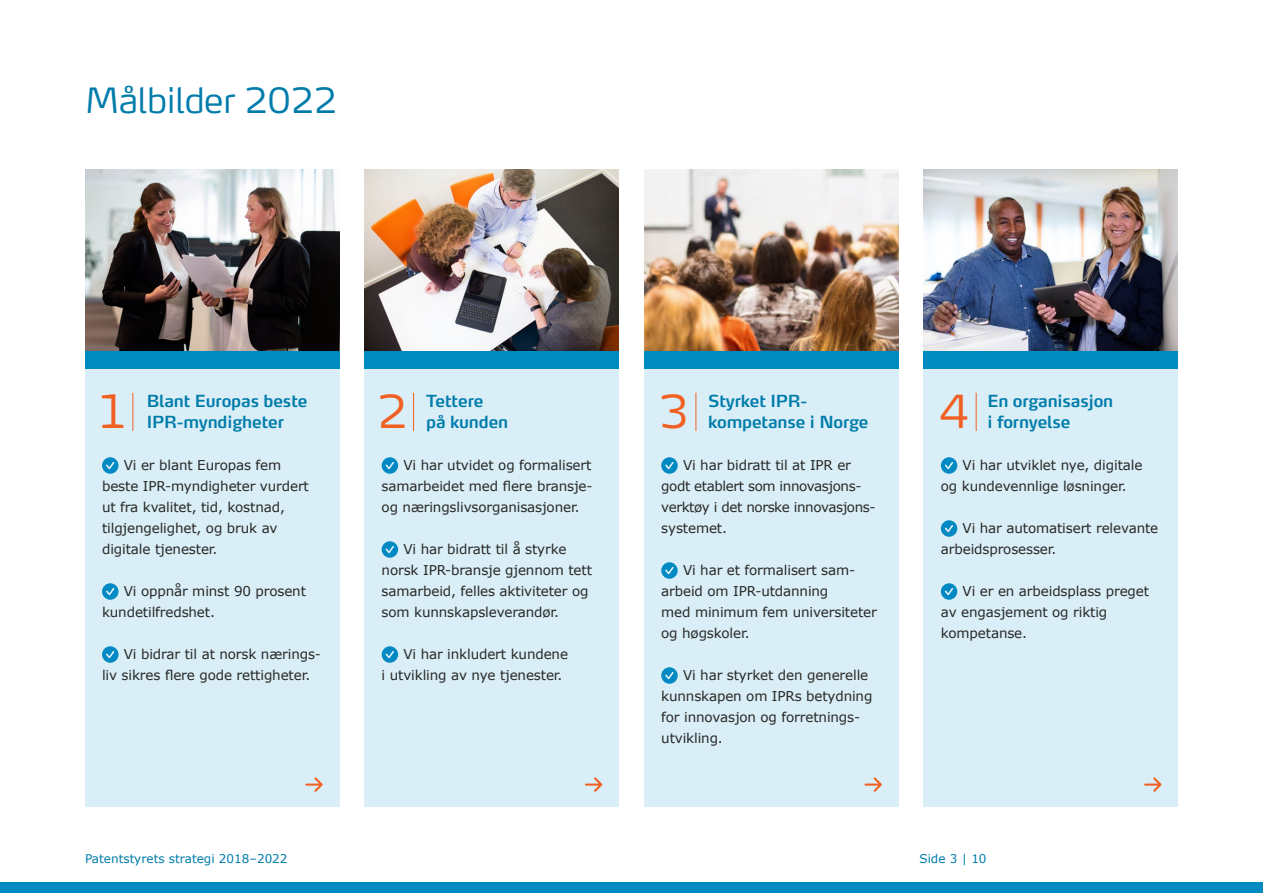
<style>
.page{position:relative;width:1263px;height:893px;background:#fff}
.page>*{position:absolute;margin:0;border:0;box-sizing:border-box;transform-origin:0 0}
.t1{font:45px "Max Patentstyret";color:#f16022}
.t2{font:34.5px "Max Patentstyret";letter-spacing:-.01em;color:#007cab}
.t3{font:700 16.5px/21px "Max Patentstyret";letter-spacing:-.01em;color:#007cab}
.t4{font:13.5px/21px "Verdana";letter-spacing:-.01em;color:#282827}
.t5{font:13.5px/21px "Verdana";letter-spacing:-.03em;color:#282827}
.t6{font:12px "Verdana";color:#007cab}
</style>
<div class="page">
<div style="left:0;top:882px;width:1263px;height:11px;background:#008bc0"></div>
<div style="left:85px;top:344px;width:254px;height:462px;background:#d9eef6"></div>
<div style="left:102px;top:457px;width:16px;height:17px;background:#0089c2;border-radius:50%"></div>
<svg style="left:106px;top:462px;width:8px;height:7px"></svg>
<div style="left:102px;top:583px;width:16px;height:17px;background:#0089c2;border-radius:50%"></div>
<svg style="left:106px;top:588px;width:8px;height:7px"></svg>
<div style="left:102px;top:646px;width:16px;height:17px;background:#0089c2;border-radius:50%"></div>
<svg style="left:106px;top:651px;width:8px;height:7px"></svg>
<svg style="left:305px;top:777px;width:18px;height:15px"></svg>
<div style="left:365px;top:344px;width:254px;height:462px;background:#d9eef6"></div>
<div style="left:382px;top:457px;width:16px;height:17px;background:#0089c2;border-radius:50%"></div>
<svg style="left:386px;top:462px;width:8px;height:7px"></svg>
<div style="left:382px;top:541px;width:16px;height:17px;background:#0089c2;border-radius:50%"></div>
<svg style="left:386px;top:546px;width:8px;height:7px"></svg>
<div style="left:382px;top:646px;width:16px;height:17px;background:#0089c2;border-radius:50%"></div>
<svg style="left:386px;top:651px;width:8px;height:7px"></svg>
<div style="left:644px;top:344px;width:254px;height:462px;background:#d9eef6"></div>
<div style="left:661px;top:457px;width:17px;height:17px;background:#0089c2;border-radius:50%"></div>
<svg style="left:665px;top:462px;width:9px;height:7px"></svg>
<div style="left:661px;top:562px;width:17px;height:17px;background:#0089c2;border-radius:50%"></div>
<svg style="left:665px;top:567px;width:9px;height:7px"></svg>
<div style="left:661px;top:667px;width:17px;height:17px;background:#0089c2;border-radius:50%"></div>
<svg style="left:665px;top:672px;width:9px;height:7px"></svg>
<div style="left:924px;top:344px;width:254px;height:462px;background:#d9eef6"></div>
<div style="left:941px;top:457px;width:16px;height:17px;background:#0089c2;border-radius:50%"></div>
<svg style="left:945px;top:462px;width:8px;height:7px"></svg>
<div style="left:941px;top:520px;width:16px;height:17px;background:#0089c2;border-radius:50%"></div>
<svg style="left:945px;top:525px;width:8px;height:7px"></svg>
<div style="left:941px;top:583px;width:16px;height:17px;background:#0089c2;border-radius:50%"></div>
<svg style="left:945px;top:588px;width:8px;height:7px"></svg>
<img style="left:85px;top:169px;width:254px;height:182px">
<img style="left:365px;top:169px;width:254px;height:182px">
<img style="left:644px;top:169px;width:254px;height:182px">
<img style="left:924px;top:169px;width:254px;height:182px">
<div style="left:924px;top:351px;width:254px;height:17px;background:#008bc0"></div>
<div style="left:644px;top:351px;width:254px;height:17px;background:#008bc0"></div>
<div style="left:365px;top:351px;width:254px;height:17px;background:#008bc0"></div>
<div style="left:85px;top:351px;width:254px;height:17px;background:#008bc0"></div>
<hr style="left:132px;top:393px;width:1px;height:38px;background:#f16022">
<hr style="left:413px;top:393px;width:1px;height:38px;background:#f16022">
<hr style="left:695px;top:393px;width:1px;height:38px;background:#f16022">
<hr style="left:976px;top:393px;width:1px;height:38px;background:#f16022">
<svg style="left:585px;top:777px;width:17px;height:15px"></svg>
<svg style="left:864px;top:777px;width:18px;height:15px"></svg>
<svg style="left:1144px;top:777px;width:17px;height:15px"></svg>
<h2 class="t2" style="left:85px;top:79px;width:254px">Målbilder 2022</h2>
<h1 class="t1" style="left:98px;top:384px;width:32px">1</h1>
<h1 class="t1" style="left:377px;top:384px;width:32px">2</h1>
<h1 class="t1" style="left:659px;top:384px;width:32px">3</h1>
<h1 class="t1" style="left:939px;top:384px;width:32px">4</h1>
<p class="t3" style="left:147px;top:391px;width:162px">Blant Europas beste<br>IPR-myndigheter</p>
<p class="t4" style="left:102px;top:455px;width:208px;text-indent:22px">Vi er blant Europas fem beste IPR-myndigheter vurdert ut fra kvalitet, tid, kostnad, tilgjengelighet, og bruk av digitale tjenester.</p>
<p class="t4" style="left:102px;top:581px;width:205px;text-indent:22px">Vi oppnår minst 90 prosent kundetilfredshet.</p>
<p class="t4" style="left:102px;top:644px;width:220px;text-indent:22px">Vi bidrar til at norsk nærings&shy;liv sikres flere gode rettigheter.</p>
<p class="t3" style="left:708px;top:391px;width:162px">Styrket IPR&shy;kompetanse i Norge</p>
<p class="t5" style="left:661px;top:455px;width:216px;text-indent:22px">Vi har bidratt til at IPR er godt etablert som innovasjons&shy;verktøy i det norske innovasjons&shy;systemet.</p>
<p class="t4" style="left:661px;top:560px;width:217px;text-indent:22px">Vi har et formalisert sam&shy;arbeid om IPR-utdanning<br>med minimum fem universiteter og høgskoler.</p>
<p class="t4" style="left:661px;top:665px;width:213px;text-indent:22px">Vi har styrket den generelle kunnskapen om IPRs betydning for innovasjon og forretnings&shy;utvikling.</p>
<p class="t3" style="left:988px;top:391px;width:127px">En organisasjon i fornyelse</p>
<p class="t4" style="left:941px;top:455px;width:203px;text-indent:22px">Vi har utviklet nye, digitale og kundevennlige løsninger.</p>
<p class="t4" style="left:941px;top:518px;width:219px;text-indent:22px">Vi har automatisert relevante arbeidsprosesser.</p>
<p class="t4" style="left:941px;top:581px;width:210px;text-indent:22px">Vi er en arbeidsplass preget av engasjement og riktig kompetanse.</p>
<p class="t3" style="left:426px;top:391px;width:83px">Tettere<br>på kunden</p>
<p class="t4" style="left:382px;top:455px;width:212px;text-align:justify;text-indent:22px">Vi har utvidet og formalisert samarbeidet med flere bransje&shy;og næringslivsorganisasjoner.</p>
<p class="t4" style="left:382px;top:539px;width:212px;text-indent:22px">Vi har bidratt til å styrke norsk IPR-bransje gjennom tett samarbeid, felles aktiviteter og som kunnskapsleverandør.</p>
<p class="t4" style="left:382px;top:644px;width:188px;text-indent:22px">Vi har inkludert kundene i utvikling av nye tjenester.</p>
<p class="t6" style="left:85px;top:851px;width:204px">Patentstyrets strategi 2018–2022</p>
<p class="t6" style="left:919px;top:851px;width:69px">Side 3 | 10</p>
</div>
